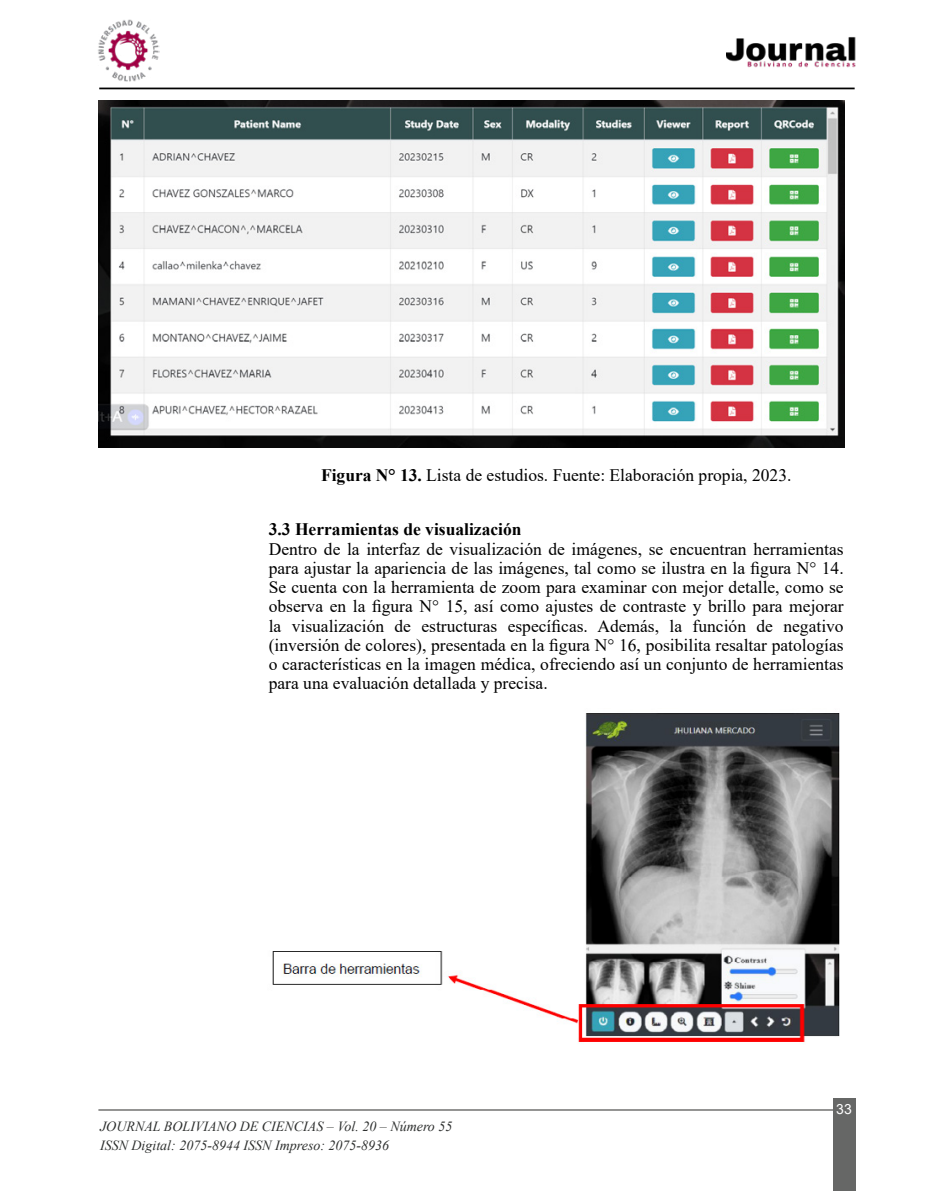
<style>
.page{position:relative;width:943px;height:1191px;background:#fff}
.page>*{position:absolute;margin:0;border:0;box-sizing:border-box;transform-origin:0 0}
.t1{font:17.5px/19.2px "Times New Roman";color:#000;text-align:justify}
.t2{font:700 17.5px "Times New Roman";color:#000}
.t3{font:italic 14px/19.2px "Times New Roman";color:#2d2f2e}
.t4{font:14px "Arial";color:#fff}
.s1{font-weight:700}
</style>
<div class="page">
<img style="left:726px;top:37px;width:130px;height:31px">
<hr style="left:99px;top:88px;width:755px;height:1px;background:#000">
<hr style="left:98px;top:1109px;width:745px;height:1px;background:#868685">
<div style="left:833px;top:1098px;width:22px;height:93px;background:#666766"></div>
<img style="left:98px;top:19px;width:62px;height:62px">
<img style="left:272px;top:713px;width:568px;height:330px">
<img style="left:98px;top:101px;width:746px;height:346px">
<p class="t1" style="left:321px;top:465px;width:472px"><span class="s1">Figura N° 13.</span> Lista de estudios. Fuente: Elaboración propia, 2023.</p>
<p class="t2" style="left:269px;top:517px;width:254px">3.3 Herramientas de visualización</p>
<p class="t1" style="left:269px;top:538px;width:576px">Dentro de la interfaz de visualización de imágenes, se encuentran herramientas para ajustar la apariencia de las imágenes, tal como se ilustra en la figura N° 14.<br>Se cuenta con la herramienta de zoom para examinar con mejor detalle, como se observa en la figura N° 15, así como ajustes de contraste y brillo para mejorar la visualización de estructuras específicas. Además, la función de negativo (inversión de colores), presentada en la figura N° 16, posibilita resaltar patologías o características en la imagen médica, ofreciendo así un conjunto de herramientas para una evaluación detallada y precisa.</p>
<p class="t3" style="left:100px;top:1116px;width:354px">JOURNAL BOLIVIANO DE CIENCIAS – Vol. 20 – Número 55<br>ISSN Digital: 2075-8944 ISSN Impreso: 2075-8936</p>
<p class="t4" style="left:836px;top:1099px;width:17px">33</p>
</div>
